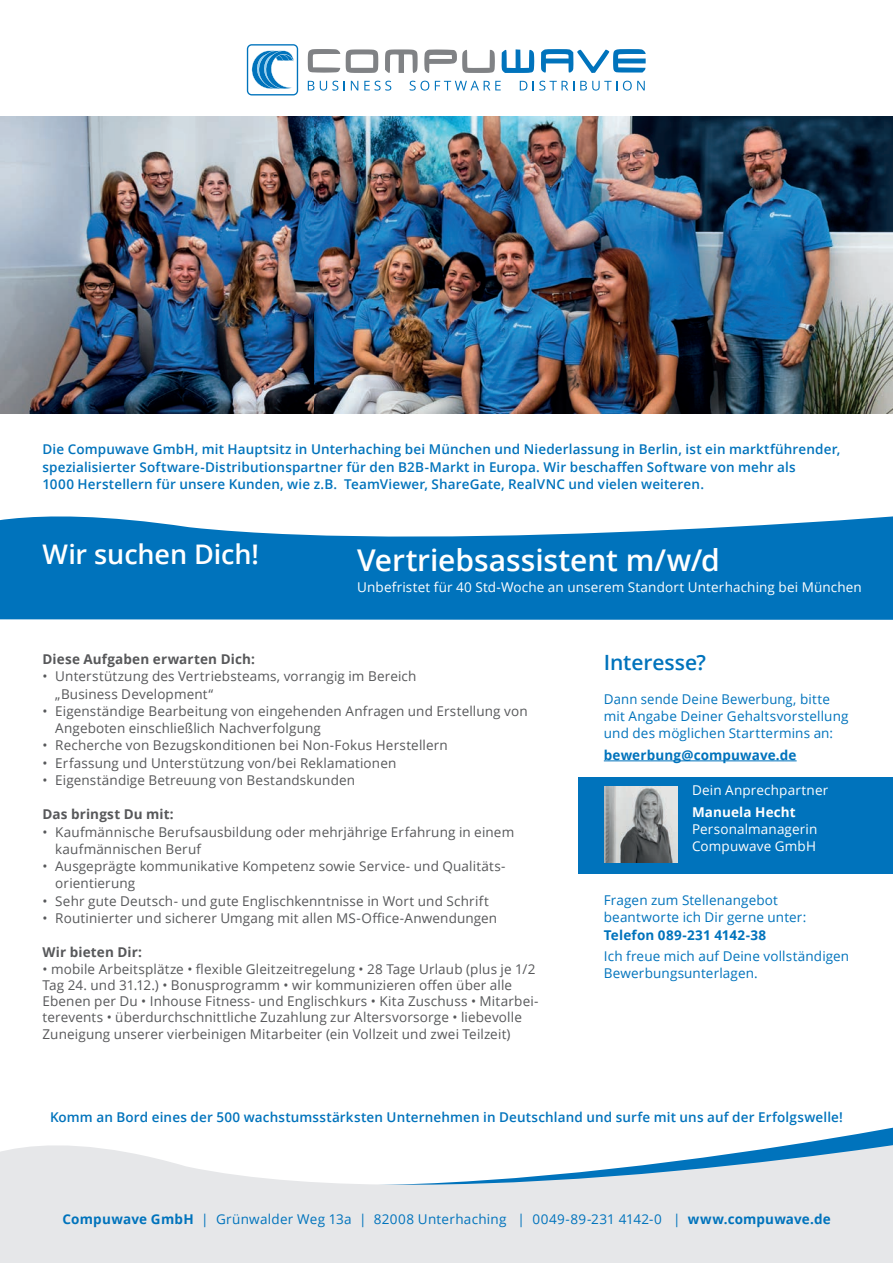
<style>
.page{position:relative;width:893px;height:1263px;background:#fff}
.page>*{position:absolute;margin:0;border:0;box-sizing:border-box;transform-origin:0 0}
.t1{font:600 30px "Open Sans";color:#fff}
.t2{font:600 27px "Open Sans";letter-spacing:-.005em;color:#fff}
.t3{font:600 21px "Open Sans";letter-spacing:-.005em;color:#0073bc}
.t4{font:13.5px/17.2px "Open Sans";letter-spacing:.01em;color:#57585a}
.t5{font:600 13.5px/17.2px "Open Sans";letter-spacing:.01em;color:#0073bc}
.t6{font:13.5px/17.2px "Open Sans";letter-spacing:.01em;color:#0073bc}
.t7{font:13.5px/17.2px "Open Sans";letter-spacing:.01em;color:#fff}
.t8{font:700 13.5px "Open Sans";letter-spacing:.01em;color:#57585a}
.t9{font:700 13.5px "Open Sans";letter-spacing:.01em;color:#0073bc}
.t10{font:700 13.5px "Open Sans";letter-spacing:.01em;color:#fff}
.s1{font-weight:700}
</style>
<div class="page">
<div style="left:578px;top:777px;width:315px;height:97px;background:#0073bc"></div>
<svg style="left:0;top:1131px;width:893px;height:132px;fill:#e6e7e9"></svg>
<svg style="left:308px;top:81px;width:6px;height:9px"></svg>
<svg style="left:320px;top:81px;width:18px;height:10px"></svg>
<svg style="left:351px;top:81px;width:7px;height:9px"></svg>
<svg style="left:364px;top:81px;width:27px;height:10px"></svg>
<svg style="left:410px;top:81px;width:19px;height:10px"></svg>
<svg style="left:435px;top:81px;width:66px;height:9px"></svg>
<svg style="left:520px;top:81px;width:7px;height:9px"></svg>
<svg style="left:533px;top:81px;width:41px;height:10px"></svg>
<svg style="left:580px;top:81px;width:37px;height:10px"></svg>
<svg style="left:623px;top:81px;width:22px;height:10px"></svg>
<svg style="left:247px;top:44px;width:51px;height:51px"></svg>
<svg style="left:308px;top:49px;width:32px;height:24px"></svg>
<svg style="left:346px;top:49px;width:32px;height:24px"></svg>
<svg style="left:385px;top:49px;width:33px;height:24px"></svg>
<svg style="left:424px;top:49px;width:71px;height:24px"></svg>
<svg style="left:502px;top:49px;width:32px;height:24px"></svg>
<svg style="left:541px;top:49px;width:105px;height:24px"></svg>
<img style="left:0;top:117px;width:893px;height:296px">
<svg style="left:0;top:516px;width:893px;height:104px;background:#1f84c4"></svg>
<hr style="left:604px;top:760px;width:193px;height:1px;background:#0073bc">
<img style="left:605px;top:786px;width:72px;height:76px">
<p class="t5" style="left:43px;top:441px;width:799px">Die Compuwave GmbH, mit Hauptsitz in Unterhaching bei München und Niederlassung in Berlin, ist ein marktführender, spezialisierter Software-Distributionspartner für den B2B-Markt in Europa. Wir beschaffen Software von mehr als<br>1000 Herstellern für unsere Kunden, wie z.B. TeamViewer, ShareGate, RealVNC und vielen weiteren.</p>
<h2 class="t2" style="left:43px;top:536px;width:218px">Wir suchen Dich!</h2>
<h1 class="t1" style="left:357px;top:539px;width:364px">Vertriebsassistent m/w/d</h1>
<p class="t7" style="left:357px;top:578px;width:506px">Unbefristet für 40 Std-Woche an unserem Standort Unterhaching bei München</p>
<p class="t8" style="left:43px;top:650px;width:214px">Diese Aufgaben erwarten Dich:</p>
<p class="t4" style="left:55px;top:667px;width:363px;text-indent:-13px">• Unterstützung des Vertriebsteams, vorrangig im Bereich „Business Development“</p>
<p class="t4" style="left:55px;top:702px;width:474px;text-indent:-13px">• Eigenständige Bearbeitung von eingehenden Anfragen und Erstellung von<br>Angeboten einschließlich Nachverfolgung</p>
<p class="t4" style="left:43px;top:736px;width:407px">• Recherche von Bezugskonditionen bei Non-Fokus Herstellern</p>
<p class="t4" style="left:43px;top:754px;width:355px">• Erfassung und Unterstützung von/bei Reklamationen</p>
<p class="t4" style="left:43px;top:771px;width:314px">• Eigenständige Betreuung von Bestandskunden</p>
<p class="t8" style="left:43px;top:805px;width:133px">Das bringst Du mit:</p>
<p class="t4" style="left:55px;top:823px;width:460px;text-indent:-13px">• Kaufmännische Berufsausbildung oder mehrjährige Erfahrung in einem kaufmännischen Beruf</p>
<p class="t4" style="left:55px;top:857px;width:452px;text-indent:-13px">• Ausgeprägte kommunikative Kompetenz sowie Service- und Qualitäts&shy;orientierung</p>
<p class="t4" style="left:43px;top:892px;width:448px">• Sehr gute Deutsch- und gute Englischkenntnisse in Wort und Schrift</p>
<p class="t4" style="left:43px;top:909px;width:456px">• Routinierter und sicherer Umgang mit allen MS-Office-Anwendungen</p>
<p class="t8" style="left:43px;top:943px;width:101px">Wir bieten Dir:</p>
<p class="t4" style="left:43px;top:960px;width:497px;line-height:16.2px">• mobile Arbeitsplätze • flexible Gleitzeitregelung • 28 Tage Urlaub (plus je 1/2<br>Tag 24. und 31.12.) • Bonusprogramm • wir kommunizieren offen über alle Ebenen per Du • Inhouse Fitness- und Englischkurs • Kita Zuschuss • Mitarbei&shy;terevents • überdurchschnittliche Zuzahlung zur Altersvorsorge • liebevolle Zuneigung unserer vierbeinigen Mitarbeiter (ein Vollzeit und zwei Teilzeit)</p>
<h3 class="t3" style="left:604px;top:648px;width:104px">Interesse?</h3>
<p class="t6" style="left:604px;top:690px;width:246px">Dann sende Deine Bewerbung, bitte mit Angabe Deiner Gehaltsvorstellung und des möglichen Starttermins an:</p>
<p class="t9" style="left:604px;top:745px;width:194px">bewerbung@compuwave.de</p>
<p class="t7" style="left:692px;top:781px;width:138px">Dein Anprechpartner</p>
<p class="t10" style="left:692px;top:802px;width:105px">Manuela Hecht</p>
<p class="t7" style="left:692px;top:820px;width:127px">Personalmanagerin<br>Compuwave GmbH</p>
<p class="t6" style="left:604px;top:891px;width:204px">Fragen zum Stellenangebot beantworte ich Dir gerne unter:</p>
<p class="t9" style="left:604px;top:925px;width:164px">Telefon 089-231 4142-38</p>
<p class="t6" style="left:604px;top:947px;width:247px">Ich freue mich auf Deine vollständigen<br>Bewerbungsunterlagen.</p>
<p class="t5" style="left:50px;top:1108px;width:794px">Komm an Bord eines der 500 wachstumsstärksten Unternehmen in Deutschland und surfe mit uns auf der Erfolgswelle!</p>
<p class="t6" style="left:62px;top:1210px;width:770px"><span class="s1">Compuwave GmbH</span> | Grünwalder Weg 13a | 82008 Unterhaching | 0049-89-231 4142-0 | <span class="s1">www.compuwave.de</span></p>
</div>
